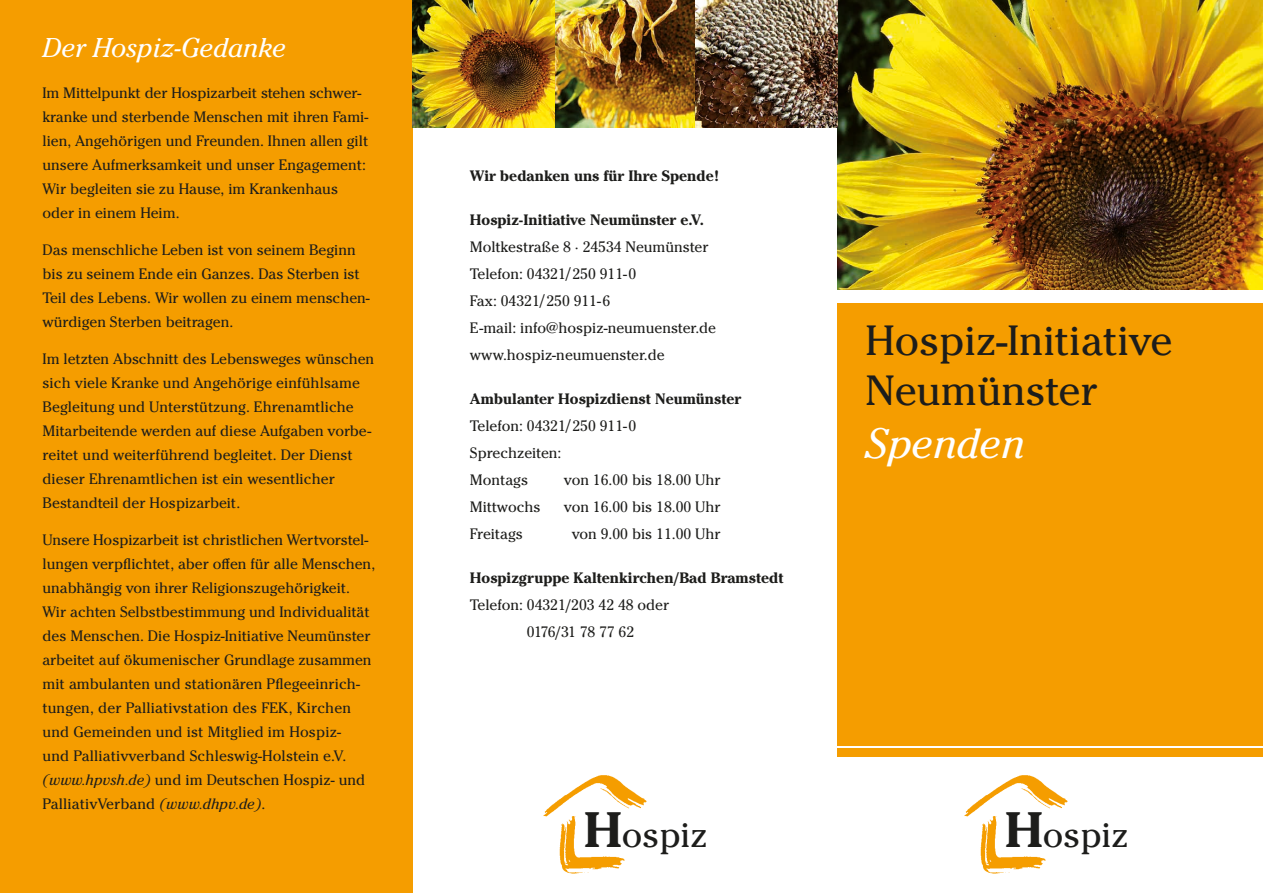
<style>
.page{position:relative;width:1263px;height:893px;background:#fff}
.page>*{position:absolute;margin:0;border:0;box-sizing:border-box;transform-origin:0 0}
.t1{font:42px/50.4px "Cheltenham ITC Pro";color:#1d1d1b}
.t2{font:italic 42px "Cheltenham ITC Pro";color:#fff}
.t3{font:35.4px "Cheltenham ITC Pro";color:#1d1d1b}
.t4{font:italic 27px "Cheltenham ITC Pro";color:#fff}
.t5{font:15px/24px "Cheltenham ITC Pro";color:#1d1d1b}
.t6{font:700 15px "Cheltenham ITC Pro";color:#1d1d1b}
.s1{font-style:italic}
.s2{font-weight:700;font-size:49.5px}
</style>
<div class="page">
<div style="left:838px;top:303px;width:425px;height:442px;background:#f59d00"></div>
<div style="left:838px;top:748px;width:425px;height:9px;background:#f59d00"></div>
<img style="left:964px;top:775px;width:104px;height:99px">
<img style="left:543px;top:775px;width:104px;height:99px">
<div style="left:0;top:0;width:412px;height:893px;background:#f59d00"></div>
<img style="left:838px;top:0;width:425px;height:289px">
<img style="left:412px;top:0;width:426px;height:128px">
<h3 class="t4" style="left:43px;top:31px;width:245px">Der Hospiz-Gedanke</h3>
<p class="t5" style="left:43px;top:81px;width:327px">Im Mittelpunkt der Hospizarbeit stehen schwer&shy;kranke und sterbende Menschen mit ihren Fami&shy;lien, Angehörigen und Freunden. Ihnen allen gilt unsere Aufmerksamkeit und unser Engagement:<br>Wir begleiten sie zu Hause, im Krankenhaus oder in einem Heim.</p>
<p class="t5" style="left:43px;top:238px;width:329px">Das menschliche Leben ist von seinem Beginn bis zu seinem Ende ein Ganzes. Das Sterben ist Teil des Lebens. Wir wollen zu einem menschen&shy;würdigen Sterben beitragen.</p>
<p class="t5" style="left:43px;top:346px;width:333px">Im letzten Abschnitt des Lebensweges wünschen sich viele Kranke und Angehörige einfühlsame Begleitung und Unterstützung. Ehrenamtliche Mitarbeitende werden auf diese Aufgaben vorbe&shy;reitet und weiterführend begleitet. Der Dienst dieser Ehrenamtlichen ist ein wesentlicher Bestandteil der Hospizarbeit.</p>
<p class="t5" style="left:43px;top:527px;width:334px">Unsere Hospizarbeit ist christlichen Wertvorstel&shy;lungen verpflichtet, aber offen für alle Menschen, unabhängig von ihrer Religionszugehörigkeit.<br>Wir achten Selbstbestimmung und Individualität des Menschen. Die Hospiz-Initiative Neumünster arbeitet auf ökumenischer Grundlage zusammen mit ambulanten und stationären Pflegeeinrich&shy;tungen, der Palliativstation des FEK, Kirchen und Gemeinden und ist Mitglied im Hospiz-<br>und Palliativverband Schleswig-Holstein e.V. <span class="s1">(www.hpvsh.de)</span> und im Deutschen Hospiz- und PalliativVerband <span class="s1">(www.dhpv.de)</span>.</p>
<p class="t6" style="left:470px;top:166px;width:251px">Wir bedanken uns für Ihre Spende!</p>
<p class="t6" style="left:470px;top:210px;width:236px">Hospiz-Initiative Neumünster e.V.</p>
<p class="t5" style="left:470px;top:233px;width:248px;line-height:27px">Moltkestraße 8 · 24534 Neumünster<br>Telefon: 04321/250 911-0<br>Fax: 04321/250 911-6<br>E-mail: info@hospiz-neumuenster.de www.hospiz-neumuenster.de</p>
<p class="t6" style="left:470px;top:389px;width:273px">Ambulanter Hospizdienst Neumünster</p>
<p class="t5" style="left:470px;top:412px;width:168px;line-height:27px">Telefon: 04321/250 911-0<br>Sprechzeiten:<br>Montags</p>
<p class="t5" style="left:564px;top:467px;width:158px">von 16.00 bis 18.00 Uhr</p>
<p class="t5" style="left:470px;top:494px;width:72px">Mittwochs</p>
<p class="t5" style="left:564px;top:494px;width:158px">von 16.00 bis 18.00 Uhr</p>
<p class="t5" style="left:470px;top:521px;width:55px">Freitags</p>
<p class="t5" style="left:572px;top:521px;width:151px">von 9.00 bis 11.00 Uhr</p>
<p class="t6" style="left:470px;top:568px;width:315px">Hospizgruppe Kaltenkirchen/Bad Bramstedt</p>
<p class="t5" style="left:527px;top:591px;width:144px;line-height:27px;text-indent:-57px">Telefon: 04321/203 42 48 oder<br>0176/31 78 77 62</p>
<h1 class="t1" style="left:865px;top:315px;width:309px">Hospiz-Initiative<br>Neumünster</h1>
<h1 class="t2" style="left:865px;top:418px;width:161px">Spenden</h1>
<h2 class="t3" style="left:584px;top:813px;width:125px"><span class="s2">H</span>ospiz</h2>
<h2 class="t3" style="left:1005px;top:813px;width:125px"><span class="s2">H</span>ospiz</h2>
</div>
